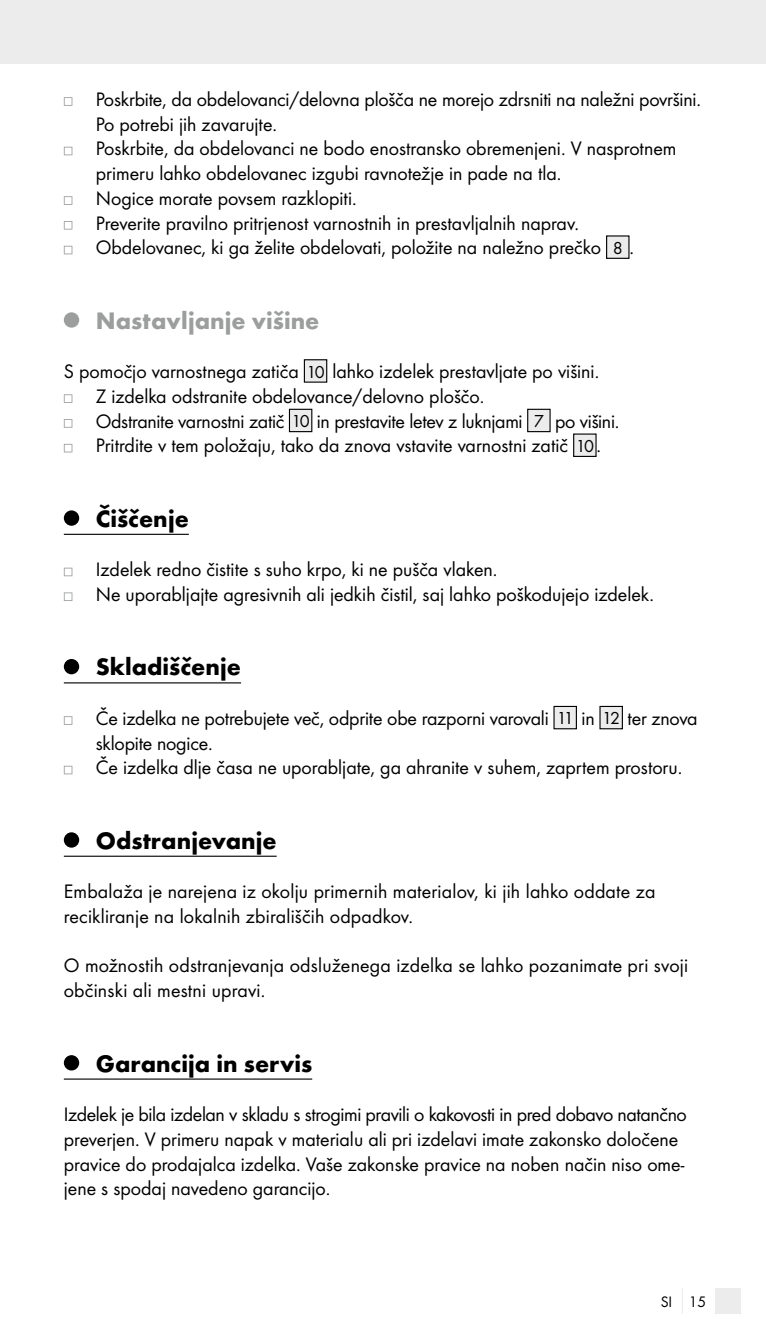
<style>
.page{position:relative;width:766px;height:1340px;background:#fff}
.page>*{position:absolute;margin:0;border:0;box-sizing:border-box;transform-origin:0 0}
.t1{font:700 24.75px "Futura";color:#000}
.t2{font:700 24.75px "Futura";color:#9c9d9d}
.t3{font:20.25px/24.8px "Futura Boo";color:#000}
.t4{font:15.75px "Futura Boo";color:#000}
.s1{font-size:18px}
</style>
<div class="page">
<div style="left:0;top:0;width:765px;height:64px;background:#ececec"></div>
<div style="left:714px;top:1288px;width:26px;height:25px;background:#ececec"></div>
<hr style="left:64px;top:534px;width:125px;height:1px;background:#000">
<hr style="left:64px;top:682px;width:177px;height:1px;background:#000">
<hr style="left:64px;top:855px;width:212px;height:1px;background:#000">
<hr style="left:64px;top:1078px;width:248px;height:1px;background:#000">
<svg style="left:64px;top:97px;width:8px;height:9px"></svg>
<svg style="left:64px;top:147px;width:8px;height:8px"></svg>
<svg style="left:64px;top:196px;width:8px;height:9px"></svg>
<svg style="left:64px;top:221px;width:8px;height:9px"></svg>
<svg style="left:64px;top:246px;width:8px;height:8px"></svg>
<div style="left:606px;top:236px;width:22px;height:22px;background:#ececec"></div>
<div style="left:606px;top:235px;width:23px;height:24px;border:1px solid #000"></div>
<div style="left:64px;top:312px;width:15px;height:16px;background:#9c9d9d;border-radius:50%"></div>
<div style="left:304px;top:360px;width:22px;height:22px;background:#ececec"></div>
<div style="left:304px;top:359px;width:23px;height:24px;border:1px solid #000"></div>
<svg style="left:64px;top:394px;width:8px;height:9px"></svg>
<svg style="left:64px;top:419px;width:8px;height:9px"></svg>
<div style="left:289px;top:409px;width:23px;height:22px;background:#ececec"></div>
<div style="left:289px;top:409px;width:23px;height:23px;border:1px solid #000"></div>
<div style="left:527px;top:409px;width:23px;height:22px;background:#ececec"></div>
<div style="left:527px;top:409px;width:23px;height:23px;border:1px solid #000"></div>
<svg style="left:64px;top:444px;width:8px;height:8px"></svg>
<div style="left:573px;top:434px;width:23px;height:22px;background:#ececec"></div>
<div style="left:573px;top:433px;width:23px;height:24px;border:1px solid #000"></div>
<div style="left:64px;top:510px;width:15px;height:16px;background:#000;border-radius:50%"></div>
<svg style="left:64px;top:567px;width:8px;height:9px"></svg>
<svg style="left:64px;top:592px;width:8px;height:9px"></svg>
<div style="left:64px;top:659px;width:15px;height:15px;background:#000;border-radius:50%"></div>
<svg style="left:64px;top:716px;width:8px;height:8px"></svg>
<div style="left:554px;top:706px;width:22px;height:22px;background:#ececec"></div>
<div style="left:553px;top:706px;width:23px;height:23px;border:1px solid #000"></div>
<div style="left:600px;top:706px;width:22px;height:22px;background:#ececec"></div>
<div style="left:599px;top:706px;width:23px;height:23px;border:1px solid #000"></div>
<svg style="left:64px;top:765px;width:8px;height:9px"></svg>
<div style="left:64px;top:832px;width:15px;height:15px;background:#000;border-radius:50%"></div>
<div style="left:64px;top:1055px;width:15px;height:15px;background:#000;border-radius:50%"></div>
<p class="t3" style="left:96px;top:87px;width:606px">Poskrbite, da obdelovanci/delovna plošča ne morejo zdrsniti na naležni površini.<br>Po potrebi jih zavarujte.<br>Poskrbite, da obdelovanci ne bodo enostransko obremenjeni. V nasprotnem primeru lahko obdelovanec izgubi ravnotežje in pade na tla.<br>Nogice morate povsem razklopiti.<br>Preverite pravilno pritrjenost varnostnih in prestavljalnih naprav.<br>Obdelovanec, ki ga želite obdelovati, položite na naležno prečko <span class="s1">8</span> .</p>
<p class="t2" style="left:96px;top:305px;width:225px">Nastavljanje višine</p>
<p class="t3" style="left:96px;top:359px;width:525px;text-indent:-32px">S pomočjo varnostnega zatiča <span class="s1">10</span> lahko izdelek prestavljate po višini.<br>Z izdelka odstranite obdelovance/delovno ploščo.<br>Odstranite varnostni zatič <span class="s1">10</span> in prestavite letev z luknjami <span class="s1">7</span> po višini.<br>Pritrdite v tem položaju, tako da znova vstavite varnostni zatič <span class="s1">10</span> .</p>
<p class="t1" style="left:96px;top:503px;width:95px">Čiščenje</p>
<p class="t3" style="left:96px;top:557px;width:559px">Izdelek redno čistite s suho krpo, ki ne pušča vlaken.<br>Ne uporabljajte agresivnih ali jedkih čistil, saj lahko poškodujejo izdelek.</p>
<p class="t1" style="left:96px;top:651px;width:147px">Skladiščenje</p>
<p class="t3" style="left:96px;top:705px;width:603px">Če izdelka ne potrebujete več, odprite obe razporni varovali <span class="s1">11</span> in <span class="s1">12</span> ter znova sklopite nogice.<br>Če izdelka dlje časa ne uporabljate, ga ahranite v suhem, zaprtem prostoru.</p>
<p class="t1" style="left:96px;top:825px;width:182px">Odstranjevanje</p>
<p class="t3" style="left:64px;top:879px;width:593px">Embalaža je narejena iz okolju primernih materialov, ki jih lahko oddate za recikliranje na lokalnih zbirališčih odpadkov.</p>
<p class="t3" style="left:64px;top:953px;width:625px">O možnostih odstranjevanja odsluženega izdelka se lahko pozanimate pri svoji občinski ali mestni upravi.</p>
<p class="t1" style="left:96px;top:1047px;width:218px">Garancija in servis</p>
<p class="t3" style="left:64px;top:1101px;width:624px">Izdelek je bila izdelan v skladu s strogimi pravili o kakovosti in pred dobavo natančno preverjen. V primeru napak v materialu ali pri izdelavi imate zakonsko določene pravice do prodajalca izdelka. Vaše zakonske pravice na noben način niso ome&shy;jene s spodaj navedeno garancijo.</p>
<p class="t4" style="left:660px;top:1292px;width:47px">SI 15</p>
</div>
